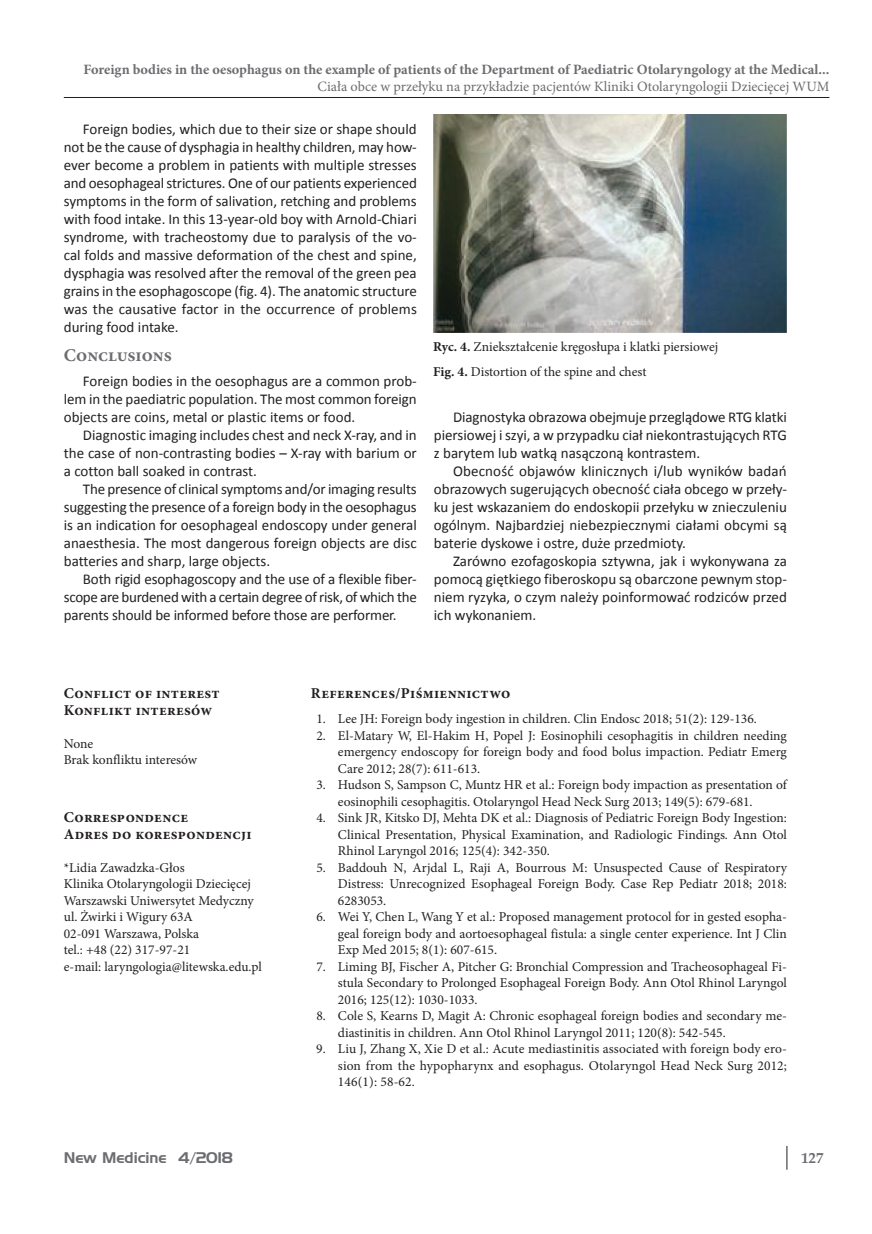
<style>
.page{position:relative;width:872px;height:1234px;background:#fff}
.page>*{position:absolute;margin:0;border:0;box-sizing:border-box;transform-origin:0 0}
.t1{font:700 18px "Minion Pro";color:#6c6d70}
.t2{font:15px/18px "Calibri";color:#231f20;text-align:justify}
.t3{font:700 15px/16.5px "Minion Pro";letter-spacing:.02em;color:#231f20}
.t4{font:15px "Grotesk Handel EE";color:#6c6d70}
.t5{font:700 15px "Palatino Linotype";color:#6c6d70}
.t6{font:700 14.25px "Minion Pro";color:#6c6d70}
.t7{font:14.25px "Minion Pro";color:#6c6d70}
.t8{font:13.5px/16.5px "Minion Pro";color:#231f20;text-align:justify}
.s1{font-weight:700}
</style>
<div class="page">
<hr style="left:64px;top:97px;width:765px;height:1px;background:#231f20">
<svg style="left:786px;top:1145px;width:1px;height:24px"></svg>
<img style="left:433px;top:115px;width:354px;height:218px">
<p class="t6" style="left:84px;top:60px;width:747px">Foreign bodies in the oesophagus on the example of patients of the Department of Paediatric Otolaryngology at the Medical...</p>
<p class="t7" style="left:317px;top:77px;width:513px">Ciała obce w przełyku na przykładzie pacjentów Kliniki Otolaryngologii Dziecięcej WUM</p>
<p class="t2" style="left:64px;top:120px;width:354px;text-indent:19px">Foreign bodies, which due to their size or shape should not be the cause of dysphagia in healthy children, may how&shy;ever become a problem in patients with multiple stresses and oesophageal strictures. One of our patients experienced symptoms in the form of salivation, retching and problems with food intake. In this 13-year-old boy with Arnold-Chiari syndrome, with tracheostomy due to paralysis of the vo&shy;cal folds and massive deformation of the chest and spine, dysphagia was resolved after the removal of the green pea grains in the esophagoscope (fig. 4). The anatomic structure was the causative factor in the occurrence of problems during food intake.</p>
<p class="t1" style="left:64px;top:343px;width:109px">Conclusions</p>
<p class="t2" style="left:64px;top:372px;width:354px;text-indent:19px">Foreign bodies in the oesophagus are a common prob&shy;lem in the paediatric population. The most common foreign objects are coins, metal or plastic items or food.</p>
<p class="t2" style="left:64px;top:426px;width:354px;text-indent:19px">Diagnostic imaging includes chest and neck X-ray, and in the case of non-contrasting bodies – X-ray with barium or a cotton ball soaked in contrast.</p>
<p class="t2" style="left:64px;top:480px;width:354px;text-indent:19px">The presence of clinical symptoms and/or imaging results suggesting the presence of a foreign body in the oesophagus is an indication for oesophageal endoscopy under general anaesthesia. The most dangerous foreign objects are disc batteries and sharp, large objects.</p>
<p class="t2" style="left:64px;top:570px;width:354px;text-indent:19px">Both rigid esophagoscopy and the use of a flexible fiber&shy;scope are burdened with a certain degree of risk, of which the parents should be informed before those are performer.</p>
<p class="t8" style="left:433px;top:334px;width:286px;line-height:25px"><span class="s1">Ryc. 4.</span> Zniekształcenie kręgosłupa i klatki piersiowej<br><span class="s1">Fig. 4.</span> Distortion of the spine and chest</p>
<p class="t2" style="left:434px;top:408px;width:354px;text-indent:19px">Diagnostyka obrazowa obejmuje przeglądowe RTG klatki piersiowej i szyi, a w przypadku ciał niekontrastujących RTG z barytem lub watką nasączoną kontrastem.</p>
<p class="t2" style="left:434px;top:462px;width:354px;text-indent:19px">Obecność objawów klinicznych i/lub wyników badań obrazowych sugerujących obecność ciała obcego w przeły&shy;ku jest wskazaniem do endoskopii przełyku w znieczuleniu ogólnym. Najbardziej niebezpiecznymi ciałami obcymi są baterie dyskowe i ostre, duże przedmioty.</p>
<p class="t2" style="left:434px;top:552px;width:354px;text-indent:19px">Zarówno ezofagoskopia sztywna, jak i wykonywana za pomocą giętkiego fiberoskopu są obarczone pewnym stop&shy;niem ryzyka, o czym należy poinformować rodziców przed ich wykonaniem.</p>
<p class="t3" style="left:64px;top:684px;width:157px">Conflict of interest<br>Konflikt interesów</p>
<p class="t8" style="left:64px;top:735px;width:135px">None<br>Brak konfliktu interesów</p>
<p class="t3" style="left:64px;top:809px;width:189px">Correspondence<br>Adres do korespondencji</p>
<p class="t8" style="left:64px;top:859px;width:200px;text-align:left">*Lidia Zawadzka-Głos<br>Klinika Otolaryngologii Dziecięcej<br>Warszawski Uniwersytet Medyczny ul. Żwirki i Wigury 63A<br>02-091 Warszawa, Polska<br>tel.: +48 (22) 317-97-21<br>e-mail: laryngologia@litewska.edu.pl</p>
<p class="t3" style="left:311px;top:684px;width:201px">References/Piśmiennictwo</p>
<p class="t8" style="left:316px;top:710px;width:442px">1. Lee JH: Foreign body ingestion in children. Clin Endosc 2018; 51(2): 129-136.</p>
<p class="t8" style="left:338px;top:727px;width:450px;text-indent:-22px">2. El-Matary W, El-Hakim H, Popel J: Eosinophili cesophagitis in children needing emergency endoscopy for foreign body and food bolus impaction. Pediatr Emerg Care 2012; 28(7): 611-613.</p>
<p class="t8" style="left:338px;top:776px;width:450px;text-indent:-22px">3. Hudson S, Sampson C, Muntz HR et al.: Foreign body impaction as presentation of eosinophili cesophagitis. Otolaryngol Head Neck Surg 2013; 149(5): 679-681.</p>
<p class="t8" style="left:338px;top:809px;width:450px;text-indent:-22px">4. Sink JR, Kitsko DJ, Mehta DK et al.: Diagnosis of Pediatric Foreign Body Ingestion:<br>Clinical Presentation, Physical Examination, and Radiologic Findings. Ann Otol Rhinol Laryngol 2016; 125(4): 342-350.</p>
<p class="t8" style="left:338px;top:859px;width:450px;text-indent:-22px">5. Baddouh N, Arjdal L, Raji A, Bourrous M: Unsuspected Cause of Respiratory Distress: Unrecognized Esophageal Foreign Body. Case Rep Pediatr 2018; 2018:<br>6283053.</p>
<p class="t8" style="left:338px;top:908px;width:450px;text-indent:-22px">6. Wei Y, Chen L, Wang Y et al.: Proposed management protocol for in gested esopha&shy;geal foreign body and aortoesophageal fistula: a single center experience. Int J Clin Exp Med 2015; 8(1): 607-615.</p>
<p class="t8" style="left:338px;top:958px;width:450px;text-indent:-22px">7. Liming BJ, Fischer A, Pitcher G: Bronchial Compression and Tracheosophageal Fi&shy;stula Secondary to Prolonged Esophageal Foreign Body. Ann Otol Rhinol Laryngol 2016; 125(12): 1030-1033.</p>
<p class="t8" style="left:338px;top:1007px;width:450px;text-indent:-22px">8. Cole S, Kearns D, Magit A: Chronic esophageal foreign bodies and secondary me&shy;diastinitis in children. Ann Otol Rhinol Laryngol 2011; 120(8): 542-545.</p>
<p class="t8" style="left:338px;top:1040px;width:450px;text-indent:-22px">9. Liu J, Zhang X, Xie D et al.: Acute mediastinitis associated with foreign body ero&shy;sion from the hypopharynx and esophagus. Otolaryngol Head Neck Surg 2012; 146(1): 58-62.</p>
<p class="t4" style="left:64px;top:1148px;width:170px">New Medicine 4/2018</p>
<p class="t5" style="left:801px;top:1146px;width:24px">127</p>
</div>
